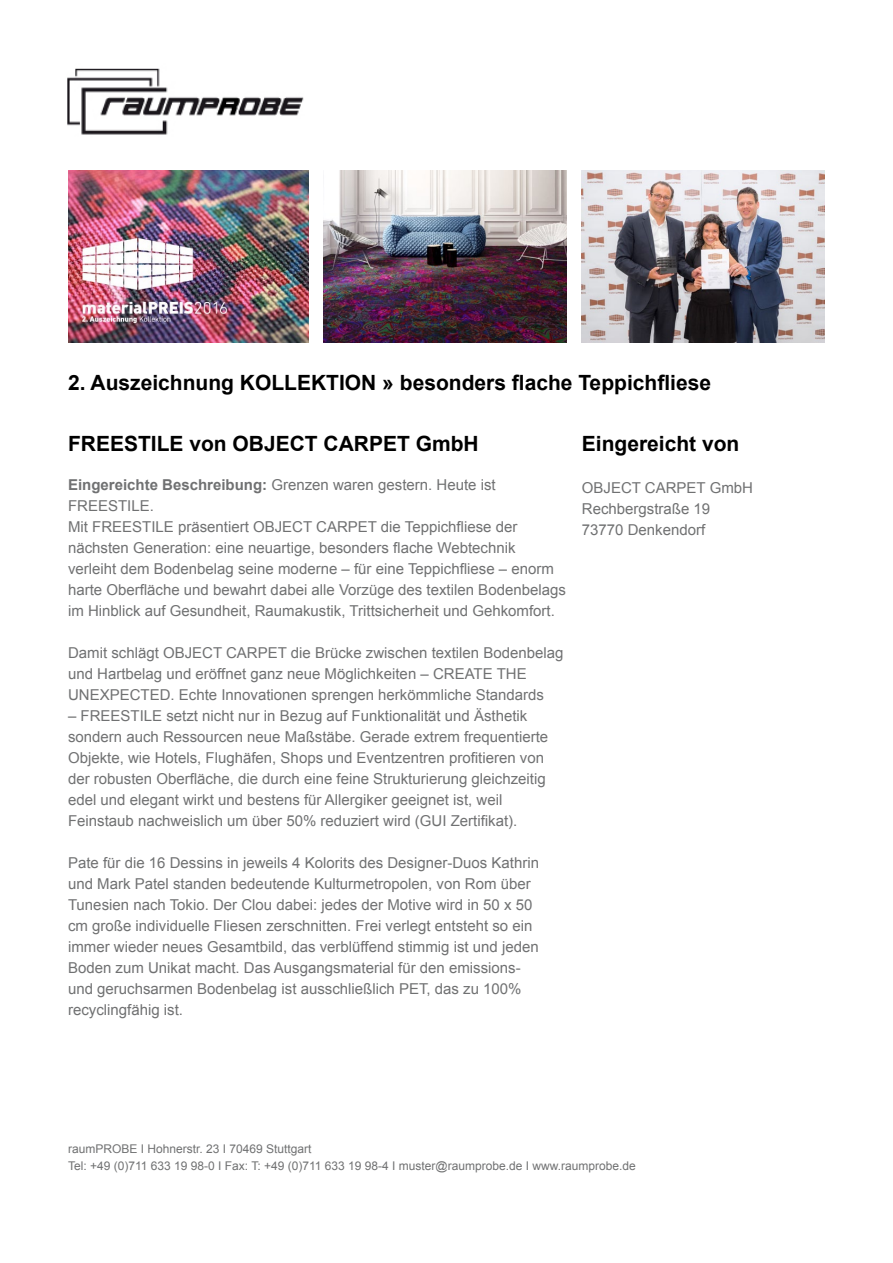
<style>
.page{position:relative;width:893px;height:1263px;background:#fff}
.page>*{position:absolute;margin:0;border:0;box-sizing:border-box;transform-origin:0 0}
.t1{font:700 21px "Arial";color:#000}
.t2{font:15px/21px "Arial";color:#707172}
.t3{font:12px/16.5px "Arial";color:#707172}
.s1{font-weight:700}
</style>
<div class="page">
<img style="left:67px;top:68px;width:237px;height:67px">
<img style="left:68px;top:170px;width:240px;height:172px">
<img style="left:582px;top:170px;width:243px;height:172px">
<img style="left:323px;top:170px;width:243px;height:172px">
<h1 class="t1" style="left:68px;top:369px;width:644px">2. Auszeichnung KOLLEKTION » besonders flache Teppichfliese</h1>
<h1 class="t1" style="left:68px;top:430px;width:412px">FREESTILE von OBJECT CARPET GmbH</h1>
<p class="t2" style="left:68px;top:475px;width:499px"><span class="s1">Eingereichte Beschreibung:</span> Grenzen waren gestern. Heute ist FREESTILE.<br>Mit FREESTILE präsentiert OBJECT CARPET die Teppichfliese der nächsten Generation: eine neuartige, besonders flache Webtechnik verleiht dem Bodenbelag seine moderne – für eine Teppichfliese – enorm harte Oberfläche und bewahrt dabei alle Vorzüge des textilen Bodenbelags im Hinblick auf Gesundheit, Raumakustik, Trittsicherheit und Gehkomfort.</p>
<p class="t2" style="left:68px;top:643px;width:497px">Damit schlägt OBJECT CARPET die Brücke zwischen textilen Bodenbelag und Hartbelag und eröffnet ganz neue Möglichkeiten – CREATE THE<br>UNEXPECTED. Echte Innovationen sprengen herkömmliche Standards</p>
<p class="t2" style="left:68px;top:706px;width:482px">– FREESTILE setzt nicht nur in Bezug auf Funktionalität und Ästhetik sondern auch Ressourcen neue Maßstäbe. Gerade extrem frequentierte Objekte, wie Hotels, Flughäfen, Shops und Eventzentren profitieren von der robusten Oberfläche, die durch eine feine Strukturierung gleichzeitig edel und elegant wirkt und bestens für Allergiker geeignet ist, weil Feinstaub nachweislich um über 50% reduziert wird (GUI Zertifikat).</p>
<p class="t2" style="left:68px;top:853px;width:472px">Pate für die 16 Dessins in jeweils 4 Kolorits des Designer-Duos Kathrin und Mark Patel standen bedeutende Kulturmetropolen, von Rom über Tunesien nach Tokio. Der Clou dabei: jedes der Motive wird in 50 x 50 cm große individuelle Fliesen zerschnitten. Frei verlegt entsteht so ein immer wieder neues Gesamtbild, das verblüffend stimmig ist und jeden Boden zum Unikat macht. Das Ausgangsmaterial für den emissions&shy;und geruchsarmen Bodenbelag ist ausschließlich PET, das zu 100% recyclingfähig ist.</p>
<h1 class="t1" style="left:582px;top:430px;width:159px">Eingereicht von</h1>
<p class="t2" style="left:582px;top:478px;width:173px">OBJECT CARPET GmbH<br>Rechbergstraße 19<br>73770 Denkendorf</p>
<p class="t3" style="left:68px;top:1141px;width:569px">raumPROBE I Hohnerstr. 23 I 70469 Stuttgart<br>Tel: +49 (0)711 633 19 98-0 I Fax: T: +49 (0)711 633 19 98-4 I muster@raumprobe.de I www.raumprobe.de</p>
</div>
